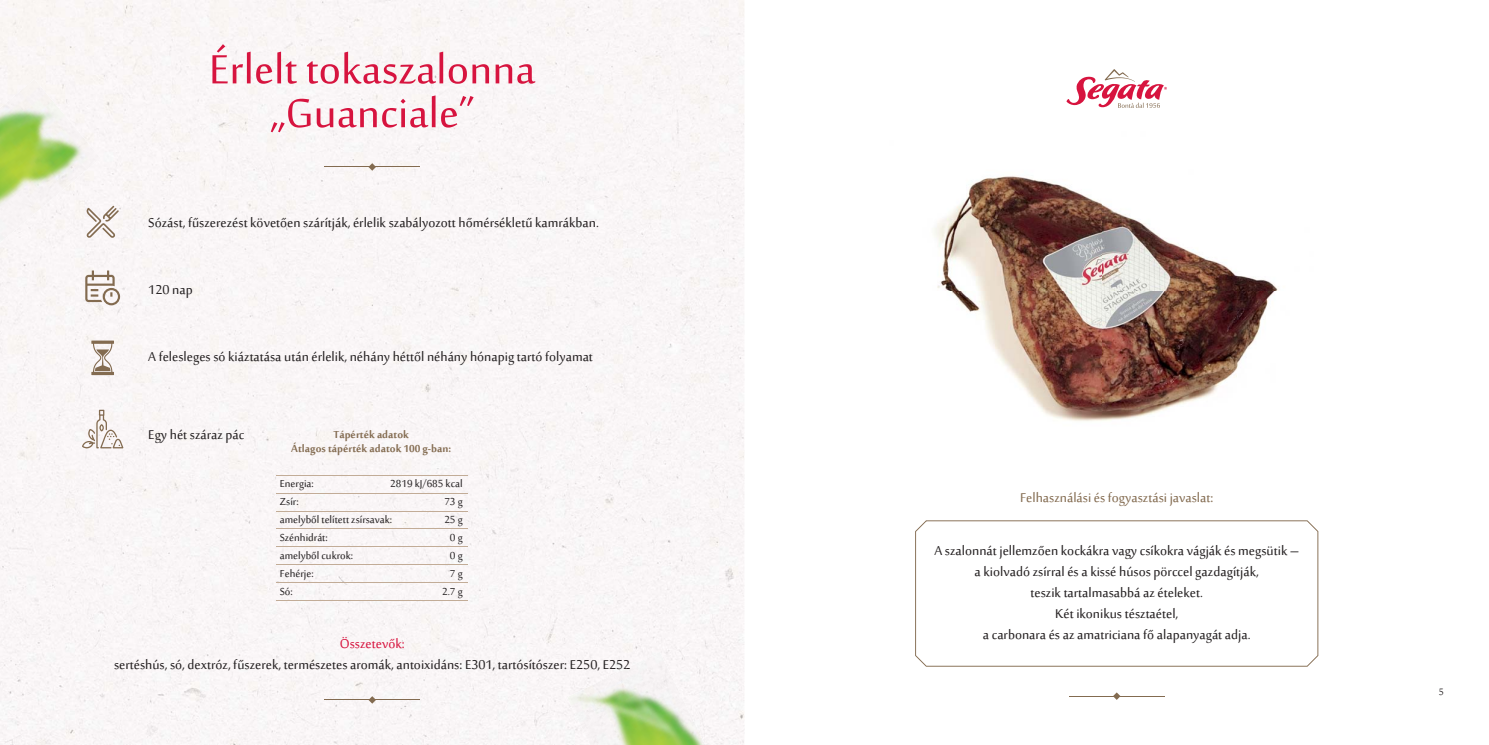
<style>
.page{position:relative;width:1489px;height:745px;background:#fff}
.page>*{position:absolute;margin:0;border:0;box-sizing:border-box;transform-origin:0 0}
.t1{font:56.25px/43.8px "Sakkal Majalla";color:#d7143f;text-align:center}
.t2{font:17.5px/21px "Sakkal Majalla";color:#231f20;text-align:center}
.t3{font:17.5px "Sakkal Majalla";color:#836b50}
.t4{font:13.88px "Sakkal Majalla";color:#231f20}
.t5{font:700 13.88px/13.9px "Sakkal Majalla";color:#836b50;text-align:center}
.t6{font:12.5px "Sakkal Majalla";color:#231f20}
.s1{color:#d7143f}
.s2{color:#221e1f}
</style>
<div class="page">
<div style="left:0;top:0;width:744px;height:744px;background:#f9f6f6"></div>
<img style="left:934px;top:87px;width:344px;height:334px">
<hr style="left:324px;top:166px;width:96px;height:1px;background:#836b50">
<svg style="left:368px;top:163px;width:8px;height:8px"></svg>
<hr style="left:1068px;top:695px;width:96px;height:1px;background:#836b50">
<svg style="left:1112px;top:692px;width:8px;height:7px"></svg>
<hr style="left:277px;top:474px;width:191px;height:1px;background:#c2ac97">
<hr style="left:277px;top:492px;width:191px;height:1px;background:#c2ac97">
<hr style="left:277px;top:510px;width:191px;height:1px;background:#c2ac97">
<hr style="left:277px;top:528px;width:191px;height:1px;background:#c2ac97">
<hr style="left:277px;top:546px;width:191px;height:1px;background:#c2ac97">
<hr style="left:277px;top:563px;width:191px;height:1px;background:#c2ac97">
<hr style="left:277px;top:581px;width:191px;height:1px;background:#c2ac97">
<hr style="left:277px;top:599px;width:191px;height:1px;background:#c2ac97">
<svg style="left:82px;top:409px;width:41px;height:39px"></svg>
<svg style="left:101px;top:205px;width:18px;height:33px"></svg>
<svg style="left:85px;top:270px;width:35px;height:35px"></svg>
<svg style="left:915px;top:520px;width:403px;height:146px"></svg>
<svg style="left:1066px;top:69px;width:100px;height:39px"></svg>
<img style="left:0;top:79px;width:101px;height:165px">
<img style="left:567px;top:651px;width:139px;height:93px">
<svg style="left:620px;top:666px;width:10px;height:4px"></svg>
<svg style="left:91px;top:340px;width:23px;height:35px"></svg>
<hr style="left:324px;top:699px;width:96px;height:1px;background:#836b50">
<svg style="left:368px;top:695px;width:8px;height:8px"></svg>
<h1 class="t1" style="left:209px;top:42px;width:328px">Érlelt tokaszalonna „Guanciale”</h1>
<p class="t2" style="left:148px;top:211px;width:452px">Sózást, fűszerezést követően szárítják, érlelik szabályozott hőmérsékletű kamrákban.</p>
<p class="t2" style="left:148px;top:277px;width:46px">120 nap</p>
<p class="t2" style="left:148px;top:344px;width:446px">A felesleges só kiáztatása után érlelik, néhány héttől néhány hónapig tartó folyamat</p>
<p class="t2" style="left:148px;top:422px;width:98px">Egy hét száraz pác</p>
<p class="t5" style="left:291px;top:426px;width:161px">Tápérték adatok<br>Átlagos tápérték adatok 100 g-ban:</p>
<p class="t4" style="left:280px;top:474px;width:36px">Energia:</p>
<p class="t4" style="left:390px;top:474px;width:74px">2819 kJ/685 kcal</p>
<p class="t4" style="left:280px;top:491px;width:20px">Zsír:</p>
<p class="t4" style="left:444px;top:491px;width:20px">73 g</p>
<p class="t4" style="left:280px;top:509px;width:114px">amelyből telített zsírsavak:</p>
<p class="t4" style="left:444px;top:509px;width:20px">25 g</p>
<p class="t4" style="left:280px;top:527px;width:49px">Szénhidrát:</p>
<p class="t4" style="left:450px;top:527px;width:14px">0 g</p>
<p class="t4" style="left:280px;top:545px;width:75px">amelyből cukrok:</p>
<p class="t4" style="left:450px;top:545px;width:14px">0 g</p>
<p class="t4" style="left:280px;top:563px;width:35px">Fehérje:</p>
<p class="t4" style="left:450px;top:563px;width:14px">7 g</p>
<p class="t4" style="left:280px;top:581px;width:14px">Só:</p>
<p class="t4" style="left:442px;top:581px;width:22px">2.7 g</p>
<p class="t2" style="left:114px;top:631px;width:518px"><span class="s1">Összetevők:<br></span>sertéshús, só, dextróz, fűszerek, természetes aromák, antoixidáns: E301, tartósítószer: E250, E25<span class="s2">2</span></p>
<p class="t3" style="left:1019px;top:485px;width:195px">Felhasználási és fogyasztási javaslat:</p>
<p class="t2" style="left:934px;top:538px;width:366px">A szalonnát jellemzően kockákra vagy csíkokra vágják és megsütik – a kiolvadó zsírral és a kissé húsos pörccel gazdagítják,<br>teszik tartalmasabbá az ételeket.<br>Két ikonikus tésztaétel,<br>a carbonara és az amatriciana fő alapanyagát adja.</p>
<p class="t6" style="left:1438px;top:683px;width:7px">5</p>
</div>
